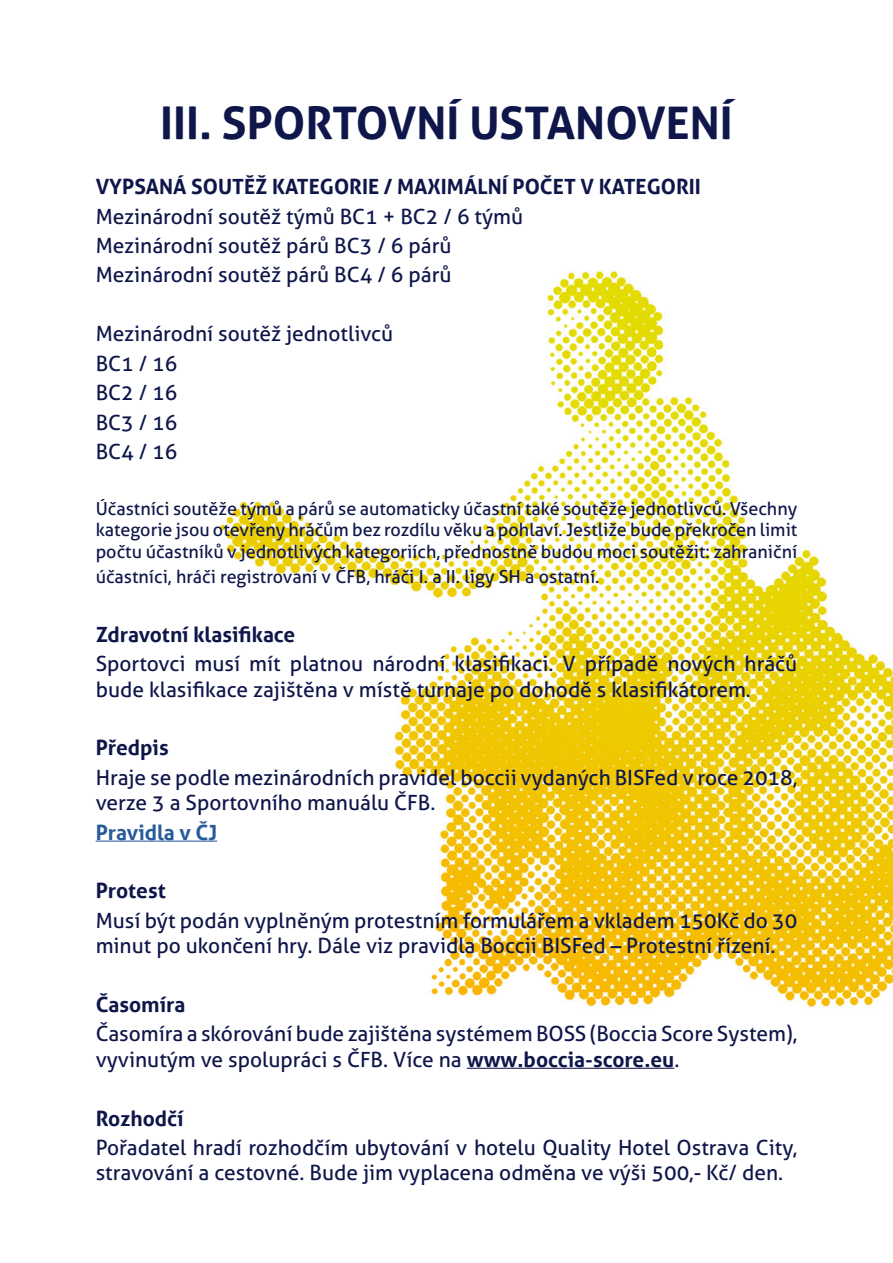
<style>
.page{position:relative;width:893px;height:1263px;background:#fff}
.page>*{position:absolute;margin:0;border:0;box-sizing:border-box;transform-origin:0 0}
.t1{font:700 45px "Aller";color:#0f164a}
.t2{font:21px/29.4px "Aller";color:#0f164a}
.t3{font:700 21px "Aller";color:#0f164a}
.t4{font:700 21px "Aller";color:#275b9b}
.t5{font:18px/21.6px "Aller";color:#0f164a;text-align:justify}
.s1{font-weight:700}
</style>
<div class="page">
<img style="left:95px;top:270px;width:798px;height:799px">
<hr style="left:96px;top:841px;width:121px;height:1px;background:#275b9b">
<hr style="left:467px;top:1068px;width:207px;height:1px;background:#0f164a">
<h1 class="t1" style="left:160px;top:96px;width:574px">III. SPORTOVNÍ USTANOVENÍ</h1>
<p class="t3" style="left:96px;top:174px;width:607px">VYPSANÁ SOUTĚŽ KATEGORIE / MAXIMÁLNÍ POČET V KATEGORII</p>
<p class="t2" style="left:96px;top:201px;width:429px">Mezinárodní soutěž týmů BC1 + BC2 / 6 týmů<br>Mezinárodní soutěž párů BC3 / 6 párů<br>Mezinárodní soutěž párů BC4 / 6 párů</p>
<p class="t2" style="left:96px;top:319px;width:299px">Mezinárodní soutěž jednotlivců<br>BC1 / 16<br>BC2 / 16<br>BC3 / 16<br>BC4 / 16</p>
<p class="t5" style="left:96px;top:497px;width:703px">Účastníci soutěže týmů a párů se automaticky účastní také soutěže jednotlivců. Všechny kategorie jsou otevřeny hráčům bez rozdílu věku a pohlaví. Jestliže bude překročen limit počtu účastníků v jednotlivých kategoriích, přednostně budou moci soutěžit: zahraniční</p>
<p class="t5" style="left:96px;top:566px;width:505px">účastníci, hráči registrovaní v ČFB, hráči I. a II. ligy SH a ostatní.</p>
<p class="t3" style="left:96px;top:621px;width:201px">Zdravotní klasifikace</p>
<p class="t2" style="left:96px;top:651px;width:703px;line-height:25.2px">Sportovci musí mít platnou národní klasifikaci. V případě nových hráčů bude klasifikace zajištěna v místě turnaje po dohodě s klasifikátorem.</p>
<p class="t3" style="left:96px;top:735px;width:75px">Předpis</p>
<p class="t2" style="left:96px;top:765px;width:703px;line-height:25.2px">Hraje se podle mezinárodních pravidel boccii vydaných BISFed v roce 2018, verze 3 a Sportovního manuálu ČFB.</p>
<p class="t4" style="left:96px;top:819px;width:123px">Pravidla v ČJ</p>
<p class="t3" style="left:96px;top:878px;width:72px">Protest</p>
<p class="t2" style="left:96px;top:908px;width:703px;line-height:25.2px">Musí být podán vyplněným protestním formulářem a vkladem 150Kč do 30 minut po ukončení hry. Dále viz pravidla Boccii BISFed – Protestní řízení.</p>
<p class="t3" style="left:96px;top:991px;width:91px">Časomíra</p>
<p class="t2" style="left:96px;top:1021px;width:703px;line-height:25.2px">Časomíra a skórování bude zajištěna systémem BOSS (Boccia Score System), vyvinutým ve spolupráci s ČFB. Více na <span class="s1">www.boccia-score.eu</span>.</p>
<p class="t3" style="left:96px;top:1105px;width:90px">Rozhodčí</p>
<p class="t2" style="left:96px;top:1135px;width:703px;line-height:25.2px">Pořadatel hradí rozhodčím ubytování v hotelu Quality Hotel Ostrava City, stravování a cestovné. Bude jim vyplacena odměna ve výši 500,- Kč/ den.</p>
</div>
